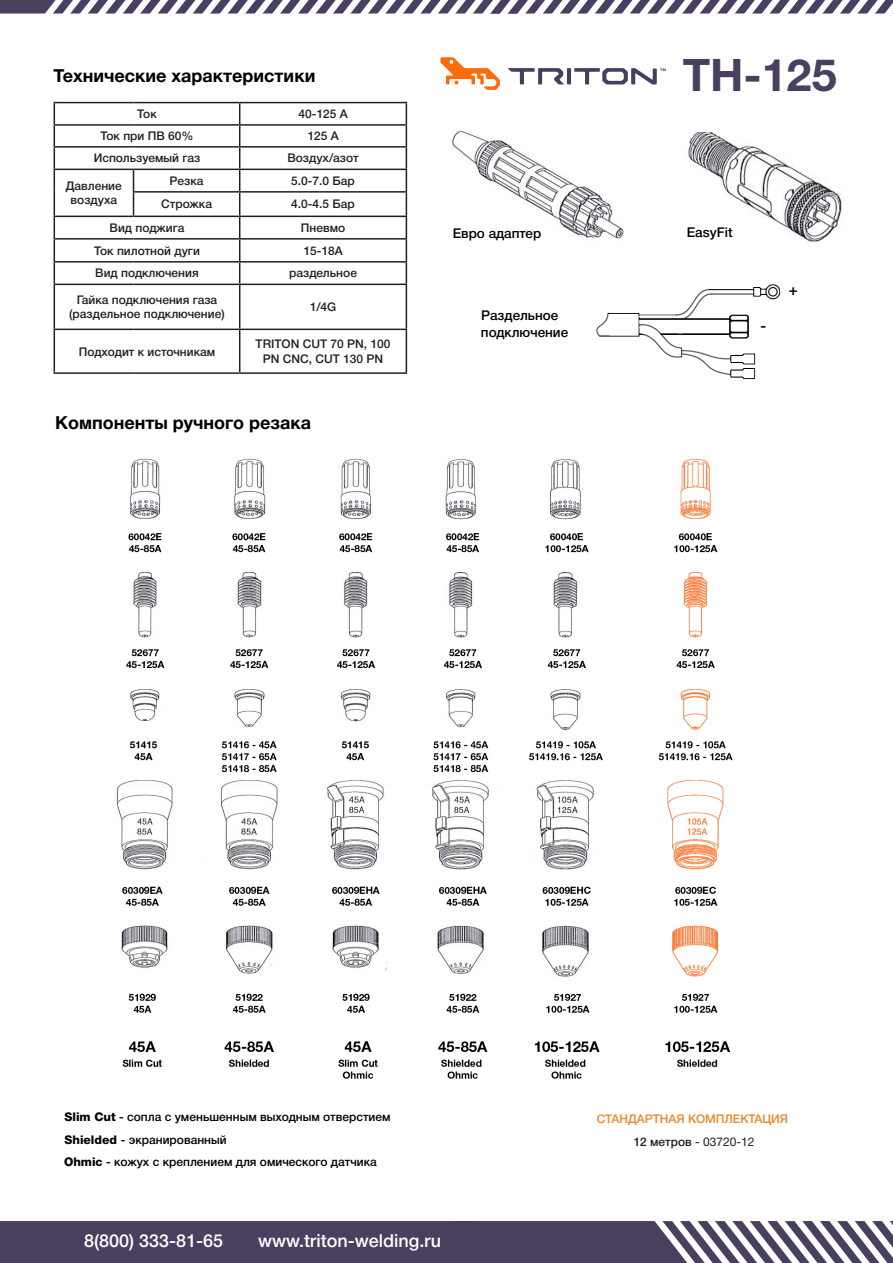
<style>
.page{position:relative;width:893px;height:1263px;background:#fff}
.page>*{position:absolute;margin:0;border:0;box-sizing:border-box;transform-origin:0 0}
.t1{font:700 45px "Helvetica Neue Cyr";color:#49405f}
.t2{font:700 18px "Helvetica Neue Cyr";color:#000}
.t3{font:500 18px "Helvetica Neue Cyr";color:#fff}
.t4{font:500 15px "Helvetica Neue Cyr";color:#000}
.t5{font:500 13.5px "Helvetica Neue Cyr";color:#000}
.t6{font:500 12px/14.4px "Helvetica Neue Cyr";color:#231f20;text-align:center}
.t7{font:500 12px "Helvetica Neue Cyr";color:#000}
.t8{font:500 12px "Helvetica Neue Cyr";color:#e9872c}
.t9{font:12px "Helvetica Neue Cyr";color:#231f20}
.s1{font-weight:800}
.s2{font-weight:500}
</style>
<div class="page">
<svg style="left:440px;top:57px;width:60px;height:33px"></svg>
<svg style="left:508px;top:68px;width:158px;height:16px"></svg>
<svg style="left:0;top:0;width:893px;height:14px"></svg>
<div style="left:452px;top:1221px;width:441px;height:42px;background:#49405f"></div>
<svg style="left:652px;top:1221px;width:241px;height:42px"></svg>
<div style="left:0;top:1221px;width:511px;height:42px;background:#49405f"></div>
<hr style="left:54px;top:102px;width:80px;height:1px;background:#231f20">
<hr style="left:134px;top:102px;width:106px;height:1px;background:#231f20">
<hr style="left:240px;top:102px;width:167px;height:1px;background:#231f20">
<hr style="left:54px;top:124px;width:80px;height:2px;background:#231f20">
<hr style="left:134px;top:124px;width:106px;height:2px;background:#231f20">
<hr style="left:240px;top:124px;width:167px;height:2px;background:#231f20">
<hr style="left:54px;top:146px;width:80px;height:2px;background:#231f20">
<hr style="left:134px;top:146px;width:106px;height:2px;background:#231f20">
<hr style="left:240px;top:146px;width:167px;height:2px;background:#231f20">
<hr style="left:54px;top:169px;width:80px;height:1px;background:#231f20">
<hr style="left:134px;top:169px;width:106px;height:1px;background:#231f20">
<hr style="left:240px;top:169px;width:167px;height:1px;background:#231f20">
<hr style="left:133px;top:191px;width:107px;height:2px;background:#231f20">
<svg style="left:133px;top:170px;width:1px;height:46px"></svg>
<hr style="left:240px;top:191px;width:167px;height:2px;background:#231f20">
<hr style="left:54px;top:216px;width:80px;height:1px;background:#231f20">
<hr style="left:134px;top:216px;width:106px;height:1px;background:#231f20">
<hr style="left:240px;top:216px;width:167px;height:1px;background:#231f20">
<hr style="left:54px;top:238px;width:80px;height:2px;background:#231f20">
<hr style="left:134px;top:238px;width:106px;height:2px;background:#231f20">
<hr style="left:240px;top:238px;width:167px;height:2px;background:#231f20">
<hr style="left:54px;top:261px;width:80px;height:2px;background:#231f20">
<svg style="left:54px;top:103px;width:1px;height:181px"></svg>
<hr style="left:134px;top:261px;width:106px;height:2px;background:#231f20">
<hr style="left:240px;top:261px;width:167px;height:2px;background:#231f20">
<svg style="left:239px;top:103px;width:1px;height:181px"></svg>
<svg style="left:406px;top:103px;width:1px;height:181px"></svg>
<hr style="left:54px;top:284px;width:80px;height:1px;background:#231f20">
<hr style="left:54px;top:285px;width:1px;height:44px;background:#231f20">
<hr style="left:134px;top:284px;width:106px;height:1px;background:#231f20">
<hr style="left:240px;top:284px;width:167px;height:1px;background:#231f20">
<hr style="left:239px;top:285px;width:1px;height:44px;background:#231f20">
<hr style="left:406px;top:285px;width:1px;height:44px;background:#231f20">
<hr style="left:54px;top:329px;width:80px;height:1px;background:#231f20">
<hr style="left:54px;top:330px;width:1px;height:42px;background:#231f20">
<hr style="left:134px;top:329px;width:106px;height:1px;background:#231f20">
<hr style="left:240px;top:329px;width:167px;height:1px;background:#231f20">
<hr style="left:239px;top:330px;width:1px;height:42px;background:#231f20">
<hr style="left:406px;top:330px;width:1px;height:42px;background:#231f20">
<hr style="left:54px;top:372px;width:80px;height:2px;background:#231f20">
<hr style="left:134px;top:372px;width:106px;height:2px;background:#231f20">
<hr style="left:240px;top:372px;width:167px;height:2px;background:#231f20">
<img style="left:596px;top:284px;width:185px;height:96px">
<img style="left:116px;top:458px;width:617px;height:621px">
<img style="left:452px;top:130px;width:172px;height:109px">
<img style="left:688px;top:132px;width:154px;height:110px">
<p class="t2" style="left:54px;top:66px;width:263px">Технические характеристики</p>
<p class="t6" style="left:137px;top:107px;width:21px">Ток</p>
<p class="t6" style="left:298px;top:107px;width:51px">40-125 А</p>
<p class="t6" style="left:100px;top:129px;width:95px">Ток при ПВ 60%</p>
<p class="t6" style="left:307px;top:129px;width:33px">125 А</p>
<p class="t6" style="left:94px;top:151px;width:108px">Используемый газ</p>
<p class="t6" style="left:287px;top:151px;width:73px">Воздух/азот</p>
<p class="t6" style="left:66px;top:179px;width:57px">Давление воздуха</p>
<p class="t6" style="left:170px;top:174px;width:36px">Резка</p>
<p class="t6" style="left:291px;top:174px;width:65px">5.0-7.0 Бар</p>
<p class="t6" style="left:161px;top:197px;width:52px">Строжка</p>
<p class="t6" style="left:291px;top:197px;width:65px">4.0-4.5 Бар</p>
<p class="t6" style="left:110px;top:221px;width:76px">Вид поджига</p>
<p class="t6" style="left:301px;top:221px;width:46px">Пневмо</p>
<p class="t6" style="left:94px;top:243px;width:107px">Ток пилотной дуги</p>
<p class="t6" style="left:303px;top:243px;width:41px">15-18А</p>
<p class="t6" style="left:95px;top:266px;width:105px">Вид подключения</p>
<p class="t6" style="left:289px;top:266px;width:69px">раздельное</p>
<p class="t6" style="left:77px;top:293px;width:142px">Гайка подключения газа</p>
<p class="t6" style="left:69px;top:307px;width:157px">(раздельное подключение)</p>
<p class="t6" style="left:310px;top:300px;width:28px">1/4G</p>
<p class="t6" style="left:79px;top:344px;width:138px">Подходит к источникам</p>
<p class="t6" style="left:256px;top:337px;width:136px">TRITON CUT 70 PN, 100<br>PN CNC, CUT 130 PN</p>
<p class="t2" style="left:55px;top:413px;width:258px">Компоненты ручного резака</p>
<p class="t1" style="left:683px;top:50px;width:156px">TН-125</p>
<p class="t5" style="left:453px;top:226px;width:90px">Евро адаптер</p>
<p class="t5" style="left:687px;top:225px;width:47px">EasyFit</p>
<p class="t5" style="left:481px;top:308px;width:79px">Раздельное</p>
<p class="t5" style="left:481px;top:325px;width:89px">подключение</p>
<p class="t4" style="left:760px;top:317px;width:7px">-</p>
<p class="t4" style="left:789px;top:282px;width:10px">+</p>
<p class="t7" style="left:64px;top:1110px;width:328px"><span class="s1">Slim Cut</span> - сопла с уменьшенным выходным отверстием</p>
<p class="t7" style="left:64px;top:1133px;width:164px"><span class="s1">Shielded</span> - экранированный</p>
<p class="t7" style="left:64px;top:1155px;width:314px"><span class="s1">Ohmic</span> - кожух с креплением для омического датчика</p>
<p class="t3" style="left:84px;top:1230px;width:141px">8(800) 333-81-65</p>
<p class="t3" style="left:258px;top:1230px;width:185px">www.triton-welding.ru</p>
<p class="t8" style="left:597px;top:1112px;width:193px">СТАНДАРТНАЯ КОМПЛЕКТАЦИЯ</p>
<p class="t9" style="left:633px;top:1135px;width:123px"><span class="s2">12 метров</span> - 03720-12</p>
</div>
